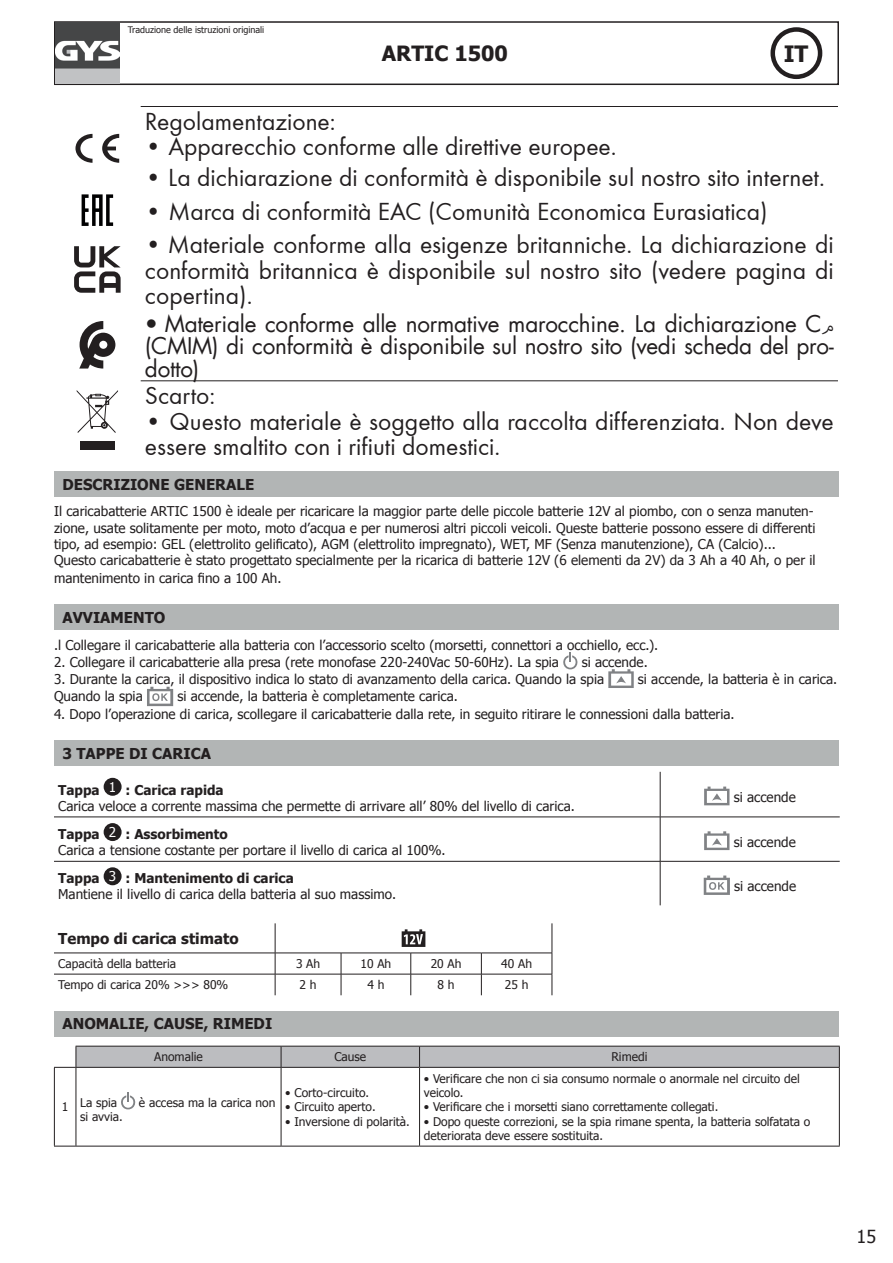
<style>
.page{position:relative;width:893px;height:1263px;background:#fff}
.page>*{position:absolute;margin:0;border:0;box-sizing:border-box;transform-origin:0 0}
.t1{font:25.5px/25.5px "Futura";color:#231f20;text-align:justify}
.t2{font:22.5px/22.5px "Futura";letter-spacing:-.01em;color:#231f20;text-align:justify}
.t3{font:700 22.5px "Tahoma";color:#231f20}
.t4{font:700 21px "Tahoma";color:#231f20}
.t5{font:18px "Tahoma";color:#231f20}
.t6{font:700 15px "Tahoma";color:#231f20}
.t7{font:13.5px/16.2px "Tahoma";color:#231f20}
.t8{font:12px/14.4px "Tahoma";color:#231f20}
.t9{font:9px "Tahoma";color:#231f20}
.s1{font-family:"Myriad Arabic"}
.s2{font-weight:700}
.s3{color:#fff}
</style>
<div class="page">
<div style="left:54px;top:21px;width:785px;height:64px;border:2px solid #231f20"></div>
<img style="left:55px;top:23px;width:64px;height:61px">
<div style="left:770px;top:27px;width:52px;height:52px;border:4px solid #231f20;border-radius:50%"></div>
<hr style="left:141px;top:106px;width:697px;height:1px;background:#231f20">
<hr style="left:141px;top:381px;width:697px;height:1px;background:#231f20">
<svg style="left:75px;top:134px;width:18px;height:29px"></svg>
<svg style="left:102px;top:134px;width:17px;height:29px"></svg>
<svg style="left:82px;top:194px;width:31px;height:32px"></svg>
<svg style="left:74px;top:246px;width:47px;height:47px"></svg>
<svg style="left:79px;top:321px;width:36px;height:48px"></svg>
<div style="left:80px;top:441px;width:35px;height:9px;background:#231f20"></div>
<svg style="left:77px;top:390px;width:41px;height:43px"></svg>
<div style="left:54px;top:471px;width:784px;height:26px;background:#b2b5b5"></div>
<div style="left:54px;top:605px;width:784px;height:25px;background:#b2b5b5"></div>
<svg style="left:563px;top:652px;width:15px;height:17px"></svg>
<svg style="left:608px;top:669px;width:26px;height:19px"></svg>
<svg style="left:147px;top:687px;width:26px;height:19px"></svg>
<div style="left:54px;top:740px;width:784px;height:26px;background:#b2b5b5"></div>
<hr style="left:54px;top:817px;width:606px;height:1px;background:#231f20">
<hr style="left:660px;top:817px;width:180px;height:1px;background:#231f20">
<hr style="left:54px;top:861px;width:606px;height:1px;background:#231f20">
<hr style="left:660px;top:861px;width:180px;height:1px;background:#231f20">
<hr style="left:660px;top:772px;width:1px;height:45px;background:#231f20">
<hr style="left:660px;top:817px;width:1px;height:44px;background:#231f20">
<hr style="left:660px;top:861px;width:1px;height:44px;background:#231f20">
<div style="left:104px;top:778px;width:18px;height:18px;background:#231f20;border-radius:50%"></div>
<svg style="left:704px;top:786px;width:25px;height:19px"></svg>
<div style="left:104px;top:823px;width:18px;height:18px;background:#231f20;border-radius:50%"></div>
<svg style="left:704px;top:831px;width:25px;height:19px"></svg>
<div style="left:104px;top:867px;width:18px;height:18px;background:#231f20;border-radius:50%"></div>
<svg style="left:704px;top:875px;width:26px;height:20px"></svg>
<hr style="left:275px;top:923px;width:1px;height:30px;background:#231f20">
<hr style="left:552px;top:923px;width:1px;height:30px;background:#231f20">
<hr style="left:54px;top:953px;width:221px;height:1px;background:#231f20">
<hr style="left:275px;top:953px;width:66px;height:1px;background:#231f20">
<hr style="left:341px;top:953px;width:70px;height:1px;background:#231f20">
<hr style="left:411px;top:953px;width:70px;height:1px;background:#231f20">
<hr style="left:481px;top:953px;width:71px;height:1px;background:#231f20">
<hr style="left:54px;top:974px;width:221px;height:1px;background:#231f20">
<hr style="left:275px;top:974px;width:66px;height:1px;background:#231f20">
<svg style="left:275px;top:953px;width:1px;height:42px"></svg>
<hr style="left:341px;top:974px;width:70px;height:1px;background:#231f20">
<svg style="left:341px;top:953px;width:1px;height:42px"></svg>
<hr style="left:411px;top:974px;width:70px;height:1px;background:#231f20">
<svg style="left:411px;top:953px;width:1px;height:42px"></svg>
<hr style="left:481px;top:974px;width:71px;height:1px;background:#231f20">
<svg style="left:481px;top:953px;width:1px;height:42px"></svg>
<svg style="left:552px;top:953px;width:1px;height:42px"></svg>
<svg style="left:402px;top:929px;width:23px;height:18px"></svg>
<div style="left:54px;top:1011px;width:784px;height:25px;background:#b2b5b5"></div>
<svg style="left:54px;top:1046px;width:786px;height:22px;background:#b7b8bb"></svg>
<hr style="left:54px;top:1068px;width:1px;height:78px;background:#231f20">
<hr style="left:76px;top:1067px;width:205px;height:1px;background:#231f20">
<hr style="left:76px;top:1068px;width:1px;height:78px;background:#231f20">
<hr style="left:281px;top:1067px;width:139px;height:1px;background:#231f20">
<hr style="left:281px;top:1068px;width:1px;height:78px;background:#231f20">
<hr style="left:420px;top:1067px;width:420px;height:1px;background:#231f20">
<hr style="left:419px;top:1068px;width:1px;height:78px;background:#231f20">
<hr style="left:839px;top:1068px;width:1px;height:78px;background:#231f20">
<svg style="left:54px;top:1146px;width:22px;height:1px"></svg>
<hr style="left:76px;top:1146px;width:205px;height:1px;background:#231f20">
<hr style="left:281px;top:1146px;width:139px;height:1px;background:#231f20">
<hr style="left:420px;top:1146px;width:420px;height:1px;background:#231f20">
<svg style="left:121px;top:1092px;width:15px;height:17px"></svg>
<p class="t9" style="left:128px;top:24px;width:138px">Traduzione delle istruzioni originali</p>
<h3 class="t4" style="left:382px;top:39px;width:128px">ARTIC 1500</h3>
<h2 class="t3" style="left:784px;top:38px;width:26px">IT</h2>
<h1 class="t1" style="left:145px;top:109px;width:192px">Regolamentazione:</h1>
<h1 class="t1" style="left:145px;top:134px;width:473px">• Apparecchio conforme alle direttive europee.</h1>
<h1 class="t1" style="left:145px;top:165px;width:681px">• La dichiarazione di conformità è disponibile sul nostro sito internet.</h1>
<h1 class="t1" style="left:145px;top:198px;width:624px">• Marca di conformità EAC (Comunità Economica Eurasiatica)</h1>
<h1 class="t1" style="left:145px;top:232px;width:690px">• Materiale conforme alla esigenze britanniche. La dichiarazione di conformità britannica è disponibile sul nostro sito (vedere pagina di copertina).</h1>
<h2 class="t2" style="left:145px;top:312px;width:690px">• Materiale conforme alle normative marocchine. La dichiarazione C<span class="s1">م </span>(CMIM) di conformità è disponibile sul nostro sito (vedi scheda del pro&shy;dotto)</h2>
<h1 class="t1" style="left:145px;top:383px;width:72px">Scarto:</h1>
<h1 class="t1" style="left:145px;top:408px;width:690px">• Questo materiale è soggetto alla raccolta differenziata. Non deve essere smaltito con i rifiuti domestici.</h1>
<p class="t6" style="left:63px;top:474px;width:193px">DESCRIZIONE GENERALE</p>
<p class="t7" style="left:54px;top:503px;width:763px">Il caricabatterie ARTIC 1500 è ideale per ricaricare la maggior parte delle piccole batterie 12V al piombo, con o senza manuten&shy;zione, usate solitamente per moto, moto d’acqua e per numerosi altri piccoli veicoli. Queste batterie possono essere di differenti tipo, ad esempio: GEL (elettrolito gelificato), AGM (elettrolito impregnato), WET, MF (Senza manutenzione), CA (Calcio)...<br>Questo caricabatterie è stato progettato specialmente per la ricarica di batterie 12V (6 elementi da 2V) da 3 Ah a 40 Ah, o per il</p>
<p class="t7" style="left:54px;top:569px;width:229px">mantenimento in carica fino a 100 Ah.</p>
<p class="t6" style="left:63px;top:607px;width:104px">AVVIAMENTO</p>
<p class="t7" style="left:54px;top:636px;width:606px">.l Collegare il caricabatterie alla batteria con l’accessorio scelto (morsetti, connettori a occhiello, ecc.).</p>
<p class="t7" style="left:54px;top:653px;width:507px">2. Collegare il caricabatterie alla presa (rete monofase 220-240Vac 50-60Hz). La spia</p>
<p class="t7" style="left:582px;top:653px;width:68px">si accende.</p>
<p class="t7" style="left:54px;top:670px;width:552px">3. Durante la carica, il dispositivo indica lo stato di avanzamento della carica. Quando la spia</p>
<p class="t7" style="left:638px;top:670px;width:201px">si accende, la batteria è in carica.</p>
<p class="t7" style="left:54px;top:688px;width:90px">Quando la spia</p>
<p class="t7" style="left:177px;top:688px;width:282px">si accende, la batteria è completamente carica.</p>
<p class="t7" style="left:54px;top:706px;width:682px">4. Dopo l’operazione di carica, scollegare il caricabatterie dalla rete, in seguito ritirare le connessioni dalla batteria.</p>
<p class="t6" style="left:63px;top:743px;width:150px">3 TAPPE DI CARICA</p>
<p class="t7" style="left:58px;top:781px;width:518px"><span class="s2">Tappa</span> <sup>1</sup> <span class="s2">: Carica rapida<br></span>Carica veloce a corrente massima che permette di arrivare all’ 80% del livello di carica.</p>
<p class="t7" style="left:734px;top:788px;width:64px">si accende</p>
<p class="t7" style="left:58px;top:825px;width:389px"><span class="s2">Tappa</span> <span class="s3">2</span> <span class="s2">: Assorbimento<br></span>Carica a tensione costante per portare il livello di carica al 100%.</p>
<p class="t7" style="left:734px;top:833px;width:64px">si accende</p>
<p class="t7" style="left:58px;top:869px;width:339px"><span class="s2">Tappa</span> <span class="s3">3</span> <span class="s2">: Mantenimento di carica<br></span>Mantiene il livello di carica della batteria al suo massimo.</p>
<p class="t7" style="left:734px;top:877px;width:64px">si accende</p>
<p class="t6" style="left:58px;top:928px;width:182px">Tempo di carica stimato</p>
<p class="t8" style="left:58px;top:956px;width:119px">Capacità della batteria</p>
<p class="t8" style="left:296px;top:956px;width:26px">3 Ah</p>
<p class="t8" style="left:361px;top:956px;width:32px">10 Ah</p>
<p class="t8" style="left:431px;top:956px;width:32px">20 Ah</p>
<p class="t8" style="left:501px;top:956px;width:32px">40 Ah</p>
<p class="t8" style="left:58px;top:977px;width:172px">Tempo di carica 20% &gt;&gt;&gt; 80%</p>
<p class="t8" style="left:300px;top:977px;width:19px">2 h</p>
<p class="t8" style="left:367px;top:977px;width:19px">4 h</p>
<p class="t8" style="left:438px;top:977px;width:19px">8 h</p>
<p class="t8" style="left:505px;top:977px;width:25px">25 h</p>
<p class="t6" style="left:63px;top:1013px;width:211px">ANOMALIE, CAUSE, RIMEDI</p>
<p class="t8" style="left:154px;top:1049px;width:50px">Anomalie</p>
<p class="t8" style="left:334px;top:1049px;width:33px">Cause</p>
<p class="t8" style="left:611px;top:1049px;width:37px">Rimedi</p>
<p class="t8" style="left:62px;top:1094px;width:57px">1 La spia</p>
<p class="t8" style="left:139px;top:1094px;width:138px">è accesa ma la carica non</p>
<p class="t8" style="left:80px;top:1109px;width:44px">si avvia.</p>
<p class="t8" style="left:424px;top:1070px;width:378px">• Verificare che non ci sia consumo normale o anormale nel circuito del veicolo.</p>
<p class="t8" style="left:424px;top:1099px;width:296px">• Verificare che i morsetti siano correttamente collegati.</p>
<p class="t8" style="left:424px;top:1113px;width:388px">• Dopo queste correzioni, se la spia rimane spenta, la batteria solfatata o deteriorata deve essere sostituita.</p>
<p class="t8" style="left:285px;top:1085px;width:85px">• Corto-circuito.</p>
<p class="t8" style="left:285px;top:1099px;width:92px">• Circuito aperto.</p>
<p class="t8" style="left:285px;top:1113px;width:126px">• Inversione di polarità.</p>
<h3 class="t5" style="left:856px;top:1224px;width:21px">15</h3>
</div>
